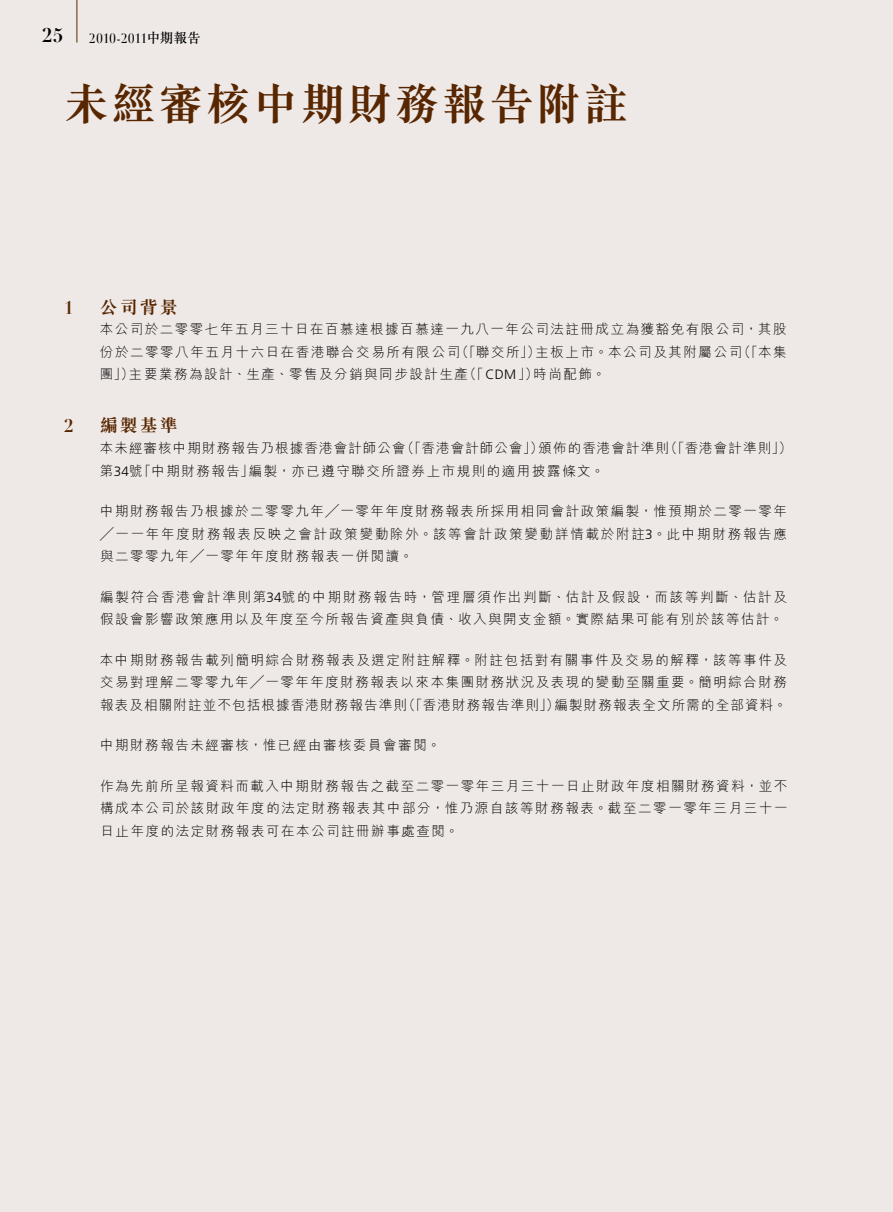
<style>
.page{position:relative;width:893px;height:1212px;background:#eee9e6}
.page>*{position:absolute;margin:0;border:0;box-sizing:border-box;transform-origin:0 0}
.t1{font:700 45px "M Sung HK";letter-spacing:.05em;color:#582600}
.t2{font:700 19.5px "Didot LT Std";color:#000}
.t3{font:700 18px "M Sung HK";letter-spacing:.115em;color:#582600}
.t4{font:700 18px "Didot LT Std";color:#582600}
.t5{font:300 13.5px/22.5px "M Hei HK";letter-spacing:.115em;color:#000;text-align:right}
.t6{font:300 13.5px "M Hei HK";letter-spacing:.085em;color:#000}
.t7{font:13.5px "Didot LT Std Headline";color:#000}
.s1{font-family:"M Sung HK";font-weight:500}
.s2{font-family:"Frutiger LT Std"}
</style>
<div class="page">
<hr style="left:77px;top:0;width:1px;height:43px;background:#582600">
<h2 class="t2" style="left:42px;top:23px;width:23px">25</h2>
<p class="t7" style="left:89px;top:30px;width:113px">2010-2011<span class="s1">中期報告</span></p>
<h1 class="t1" style="left:64px;top:73px;width:566px">未經審核中期財務報告附註</h1>
<h3 class="t4" style="left:64px;top:296px;width:12px">1</h3>
<h3 class="t4" style="left:64px;top:415px;width:12px">2</h3>
<h3 class="t3" style="left:100px;top:295px;width:80px">公司背景</h3>
<p class="t5" style="left:100px;top:318px;width:688px">本公司於二零零七年五月三十日在百慕達根據百慕達一九八一年公司法註冊成立為獲豁免有限公司，其股（「本集</p>
<p class="t5" style="left:455px;top:340px;width:86px">（「聯交所」）</p>
<p class="t5" style="left:535px;top:340px;width:208px">主板上市。本公司及其附屬公司</p>
<p class="t5" style="left:100px;top:340px;width:362px">份於二零零八年五月十六日在香港聯合交易所有限公司</p>
<p class="t5" style="left:100px;top:363px;width:36px">團」）</p>
<h3 class="t3" style="left:100px;top:413px;width:80px">編製基準</h3>
<p class="t5" style="left:463px;top:363px;width:77px">（「<span class="s2">CDM</span>」）</p>
<p class="t5" style="left:533px;top:363px;width:74px">時尚配飾。</p>
<p class="t5" style="left:129px;top:363px;width:340px">主要業務為設計、生產、零售及分銷與同步設計生產</p>
<p class="t5" style="left:249px;top:436px;width:357px;text-align:left;text-indent:-149px">本未經審核中期財務報告乃根據香港會計師公會<br>編製，亦已遵守聯交所證券上市規則的適用披露條文。</p>
<p class="t6" style="left:401px;top:439px;width:144px">（「香港會計師公會」）</p>
<p class="t5" style="left:664px;top:436px;width:129px">（「香港會計準則 (「</p>
<p class="t6" style="left:538px;top:439px;width:132px">頒佈的香港會計準則</p>
<p class="t5" style="left:100px;top:459px;width:44px">第<span class="s2">34</span>號</p>
<p class="t5" style="left:100px;top:499px;width:688px;text-align:justify">中期財務報告乃根據於二零零九年╱一零年年度財務報表所採用相同會計政策編製，惟預期於二零一零年╱一一年年度財務報表反映之會計政策變動除外。該等會計政策變動詳情載於附註。<span class="s2">3</span> 此中期財務報告應與二零零九年╱一零年年度財務報表一併閱讀。</p>
<p class="t5" style="left:100px;top:585px;width:688px;text-align:left">編製符合香港會計準則第<span class="s2">34</span>號的中期財務報告時，管理層須作出判斷、估計及假設，而該等判斷、估計及假設會影響政策應用以及年度至今所報告資產與負債、收入與開支金額。實際結果可能有別於該等估計。</p>
<p class="t5" style="left:100px;top:648px;width:689px">本中期財務報告載列簡明綜合財務報表及選定附註解釋。附註包括對有關事件及交易的解釋，該等事件及交易對理解二零零九年╱一零年年度財務報表以來本集團財務狀況及表現的變動至關重要。簡明綜合財務編製財務報表全文所需的全部資料。</p>
<p class="t5" style="left:138px;top:459px;width:118px">「中期財務報告」</p>
<p class="t6" style="left:402px;top:695px;width:159px">（「香港財務報告準則」）</p>
<p class="t6" style="left:100px;top:695px;width:308px">報表及相關附註並不包括根據香港財務報告準則</p>
<p class="t5" style="left:100px;top:733px;width:342px">中期財務報告未經審核，惟已經由審核委員會審閱。</p>
<p class="t5" style="left:100px;top:774px;width:689px;text-align:justify">作為先前所呈報資料而載入中期財務報告之截至二零一零年三月三十一日止財政年度相關財務資料，並不構成本公司於該財政年度的法定財務報表其中部分，惟乃源自該等財務報表。截至二零一零年三月三十一日止年度的法定財務報表可在本公司註冊辦事處查閱。</p>
</div>
